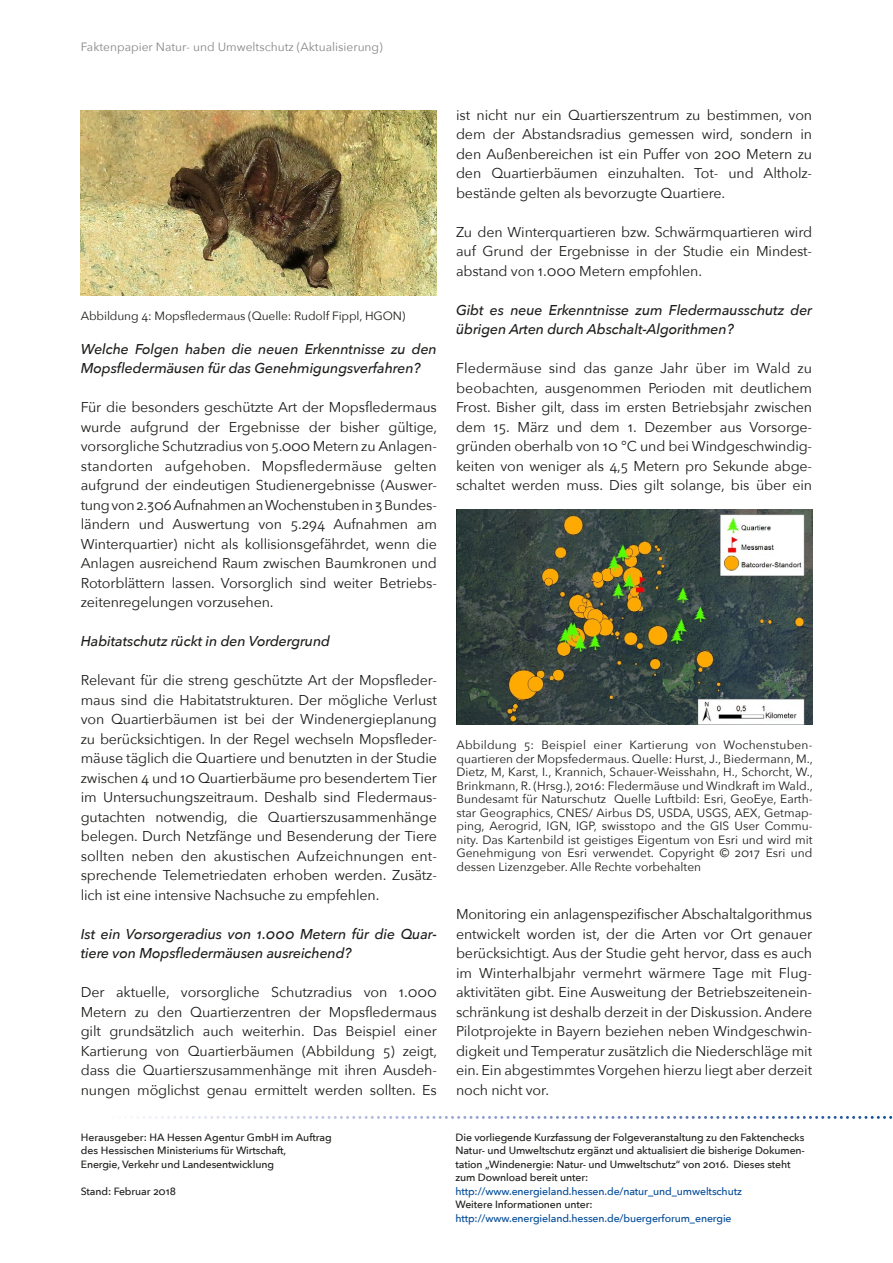
<style>
.page{position:relative;width:893px;height:1263px;background:#fff}
.page>*{position:absolute;margin:0;border:0;box-sizing:border-box;transform-origin:0 0}
.t1{font:14.25px/19.5px "Avenir Next";letter-spacing:-.01em;color:#1d1d1b;text-align:justify}
.t2{font:italic 500 14.25px/19.5px "Avenir Next";letter-spacing:-.01em;color:#1d1d1b}
.t3{font:12px/13.5px "Avenir Next";color:#1d1d1b;text-align:justify}
.t4{font:12px "Avenir Next";color:#878787}
.t5{font:500 10.5px/13.5px "Avenir Next";letter-spacing:-.01em;color:#1d1d1b}
.t6{font:500 10.5px "Avenir Next";letter-spacing:-.01em;color:#004a97}
</style>
<div class="page">
<img style="left:456px;top:510px;width:357px;height:214px">
<svg style="left:143px;top:1116px;width:750px;height:3px"></svg>
<img style="left:81px;top:111px;width:356px;height:184px">
<p class="t4" style="left:81px;top:37px;width:303px">Faktenpapier Natur- und Umweltschutz (Aktualisierung)</p>
<p class="t3" style="left:81px;top:309px;width:326px">Abbildung 4: Mopsfledermaus (Quelle: Rudolf Fippl, HGON)</p>
<p class="t2" style="left:81px;top:339px;width:358px">Welche Folgen haben die neuen Erkenntnisse zu den<br>Mopsfledermäusen für das Genehmigungsverfahren?</p>
<p class="t1" style="left:81px;top:397px;width:358px">Für die besonders geschützte Art der Mopsfledermaus wurde aufgrund der Ergebnisse der bisher gültige, vorsorgliche Schutzradius von 5.000 Metern zu Anlagen&shy;standorten aufgehoben. Mopsfledermäuse gelten aufgrund der eindeutigen Studienergebnisse (Auswer&shy;tung von 2.306 Aufnahmen an Wochenstuben in 3 Bundes&shy;ländern und Auswertung von 5.294 Aufnahmen am Winterquartier) nicht als kollisionsgefährdet, wenn die Anlagen ausreichend Raum zwischen Baumkronen und Rotorblättern lassen. Vorsorglich sind weiter Betriebs&shy;zeitenregelungen vorzusehen.</p>
<p class="t2" style="left:81px;top:631px;width:251px">Habitatschutz rückt in den Vordergrund</p>
<p class="t1" style="left:81px;top:670px;width:358px">Relevant für die streng geschützte Art der Mopsfleder&shy;maus sind die Habitatstrukturen. Der mögliche Verlust von Quartierbäumen ist bei der Windenergieplanung zu berücksichtigen. In der Regel wechseln Mopsfleder&shy;mäuse täglich die Quartiere und benutzten in der Studie zwischen 4 und 10 Quartierbäume pro besendertem Tier im Untersuchungszeitraum. Deshalb sind Fledermaus&shy;gutachten notwendig, die Quartierszusammenhänge belegen. Durch Netzfänge und Besenderung der Tiere sollten neben den akustischen Aufzeichnungen ent&shy;sprechende Telemetriedaten erhoben werden. Zusätz&shy;lich ist eine intensive Nachsuche zu empfehlen.</p>
<p class="t2" style="left:81px;top:923px;width:358px">Ist ein Vorsorgeradius von 1.000 Metern für die Quar&shy;tiere von Mopsfledermäusen ausreichend?</p>
<p class="t1" style="left:81px;top:982px;width:358px">Der aktuelle, vorsorgliche Schutzradius von 1.000<br>Metern zu den Quartierzentren der Mopsfledermaus gilt grundsätzlich auch weiterhin. Das Beispiel einer Kartierung von Quartierbäumen (Abbildung 5) zeigt, dass die Quartierszusammenhänge mit ihren Ausdeh&shy;nungen möglichst genau ermittelt werden sollten. Es</p>
<p class="t5" style="left:81px;top:1130px;width:253px">Herausgeber: HA Hessen Agentur GmbH im Auftrag des Hessischen Ministeriums für Wirtschaft,<br>Energie, Verkehr und Landesentwicklung</p>
<p class="t5" style="left:81px;top:1184px;width:97px">Stand: Februar 2018</p>
<p class="t1" style="left:456px;top:104px;width:358px">ist nicht nur ein Quartierszentrum zu bestimmen, von dem der Abstandsradius gemessen wird, sondern in den Außenbereichen ist ein Puffer von 200 Metern zu den Quartierbäumen einzuhalten. Tot- und Altholz&shy;bestände gelten als bevorzugte Quartiere.</p>
<p class="t1" style="left:456px;top:221px;width:358px">Zu den Winterquartieren bzw. Schwärmquartieren wird auf Grund der Ergebnisse in der Studie ein Mindest&shy;abstand von 1.000 Metern empfohlen.</p>
<p class="t2" style="left:456px;top:299px;width:358px">Gibt es neue Erkenntnisse zum Fledermausschutz der übrigen Arten durch Abschalt-Algorithmen?</p>
<p class="t1" style="left:456px;top:358px;width:358px">Fledermäuse sind das ganze Jahr über im Wald zu beobachten, ausgenommen Perioden mit deutlichem Frost. Bisher gilt, dass im ersten Betriebsjahr zwischen dem 15. März und dem 1. Dezember aus Vorsorge&shy;gründen oberhalb von 10 °C und bei Windgeschwindig&shy;keiten von weniger als 4,5 Metern pro Sekunde abge&shy;schaltet werden muss. Dies gilt solange, bis über ein</p>
<p class="t3" style="left:456px;top:738px;width:358px">Abbildung 5: Beispiel einer Kartierung von Wochenstuben&shy;quartieren der Mopsfedermaus. Quelle: Hurst, J., Biedermann, M., Dietz, M, Karst, I., Krannich, Schauer-Weisshahn, H., Schorcht, W., Brinkmann, R. (Hrsg.), 2016: Fledermäuse und Windkraft im Wald., Bundesamt für Naturschutz Quelle Luftbild: Esri, GeoEye, Earth&shy;star Geographics, CNES/ Airbus DS, USDA, USGS, AEX, Getmap&shy;ping, Aerogrid, IGN, IGP, swisstopo and the GIS User Commu&shy;nity. Das Kartenbild ist geistiges Eigentum von Esri und wird mit Genehmigung von Esri verwendet. Copyright © 2017 Esri und dessen Lizenzgeber. Alle Rechte vorbehalten</p>
<p class="t1" style="left:456px;top:904px;width:358px">Monitoring ein anlagenspezifischer Abschaltalgorithmus entwickelt worden ist, der die Arten vor Ort genauer berücksichtigt. Aus der Studie geht hervor, dass es auch im Winterhalbjahr vermehrt wärmere Tage mit Flug&shy;aktivitäten gibt. Eine Ausweitung der Betriebszeitenein&shy;schränkung ist deshalb derzeit in der Diskussion. Andere Pilotprojekte in Bayern beziehen neben Windgeschwin&shy;digkeit und Temperatur zusätzlich die Niederschläge mit ein. Ein abgestimmtes Vorgehen hierzu liegt aber derzeit noch nicht vor.</p>
<p class="t5" style="left:455px;top:1130px;width:351px">Die vorliegende Kurzfassung der Folgeveranstaltung zu den Faktenchecks Natur- und Umweltschutz ergänzt und aktualisiert die bisherige Dokumen&shy;tation „Windenergie: Natur- und Umweltschutz“ von 2016. Dieses steht zum Download bereit unter:</p>
<p class="t6" style="left:455px;top:1182px;width:288px">http://www.energieland.hessen.de/natur_und_umweltschutz</p>
<p class="t5" style="left:455px;top:1197px;width:139px">Weitere Informationen unter:</p>
<p class="t6" style="left:455px;top:1209px;width:278px">http://www.energieland.hessen.de/buergerforum_energie</p>
</div>
